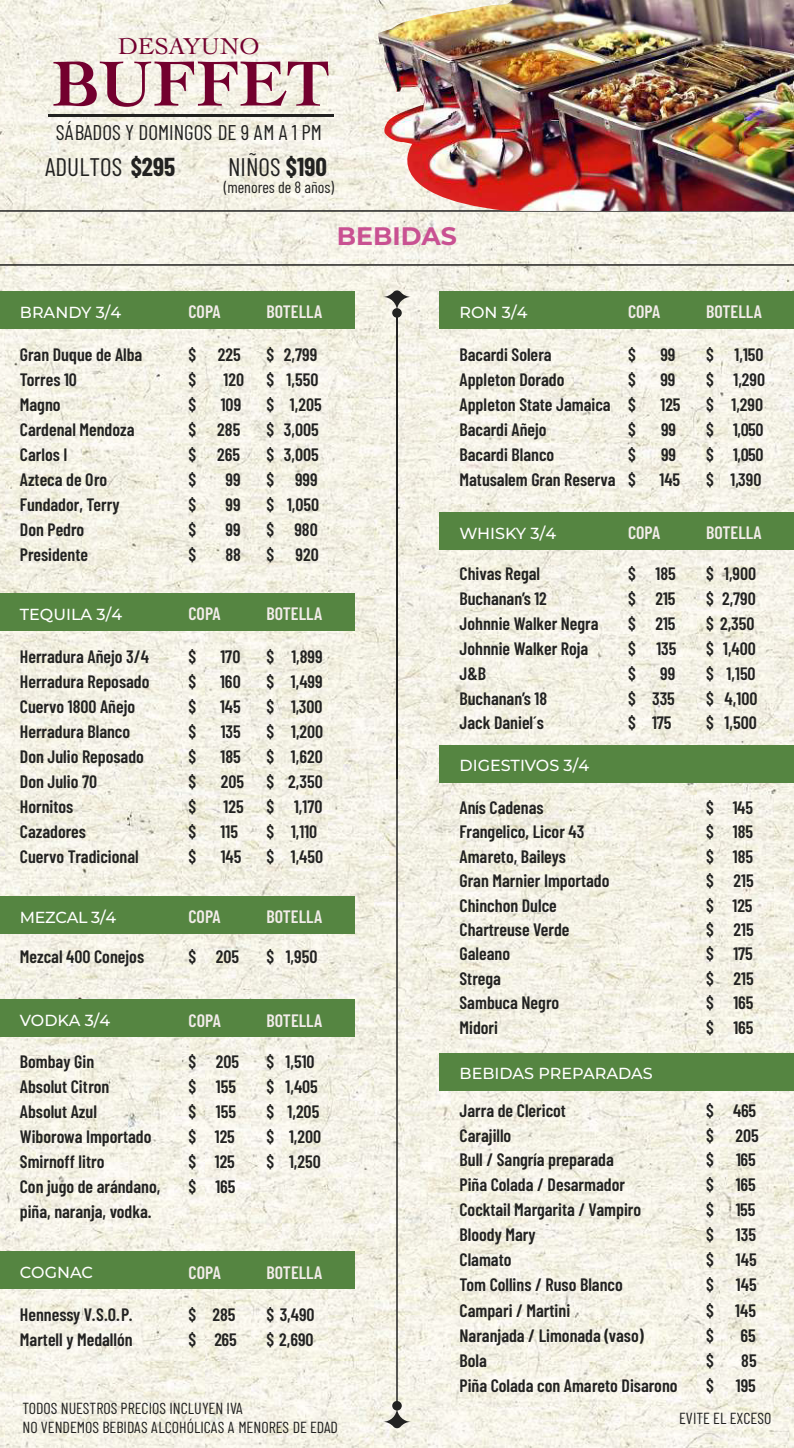
<style>
.page{position:relative;width:794px;height:1448px;background:#fff}
.page>*{position:absolute;margin:0;border:0;box-sizing:border-box;transform-origin:0 0}
.t1{font:700 67px "Cochin";color:#73002e}
.t2{font:25.4px "Barlow Condensed";color:#222221}
.t3{font:700 25.2px "Montserrat";color:#c95192}
.t4{font:24px "Cochin";color:#73002e}
.t5{font:21.2px "Barlow Condensed";color:#222221}
.t6{font:600 17.8px/25px "Barlow Condensed";color:#222221}
.t7{font:600 17.8px "Barlow Condensed";color:#f2ece9}
.t8{font:16px/19.2px "Barlow Condensed";color:#222221}
.t9{font:500 16px "Montserrat";color:#fff}
.s1{font-weight:700}
</style>
<div class="page">
<img style="left:0;top:0;width:794px;height:1447px">
<div style="left:0;top:291px;width:354px;height:38px;background:#558541"></div>
<div style="left:0;top:1251px;width:354px;height:37px;background:#558541"></div>
<div style="left:439px;top:291px;width:355px;height:38px;background:#558541"></div>
<div style="left:439px;top:744px;width:355px;height:38px;background:#558541"></div>
<div style="left:439px;top:1052px;width:355px;height:38px;background:#558541"></div>
<div style="left:0;top:593px;width:354px;height:38px;background:#558541"></div>
<div style="left:439px;top:512px;width:355px;height:38px;background:#558541"></div>
<div style="left:0;top:999px;width:354px;height:38px;background:#558541"></div>
<div style="left:0;top:896px;width:354px;height:37px;background:#558541"></div>
<hr style="left:0;top:210px;width:794px;height:2px;background:#222221">
<hr style="left:0;top:264px;width:794px;height:2px;background:#222221">
<hr style="left:396px;top:311px;width:2px;height:1094px;background:#222221">
<svg style="left:383px;top:1407px;width:28px;height:21px"></svg>
<svg style="left:392px;top:1400px;width:10px;height:10px"></svg>
<svg style="left:383px;top:290px;width:28px;height:21px"></svg>
<div style="left:392px;top:308px;width:10px;height:10px;background:#222221;border-radius:50%"></div>
<hr style="left:48px;top:114px;width:285px;height:3px;background:#222221">
<img style="left:374px;top:0;width:420px;height:211px">
<h3 class="t4" style="left:118px;top:30px;width:143px">DESAYUNO</h3>
<h1 class="t1" style="left:52px;top:38px;width:279px">BUFFET</h1>
<p class="t5" style="left:56px;top:117px;width:267px">SÁBADOS Y DOMINGOS DE 9 AM A 1 PM</p>
<h2 class="t2" style="left:45px;top:148px;width:132px">ADULTOS <span class="s1">$295</span></h2>
<h2 class="t2" style="left:228px;top:148px;width:100px">NIÑOS <span class="s1">$190</span></h2>
<p class="t8" style="left:224px;top:177px;width:112px">(menores de 8 años)</p>
<h3 class="t3" style="left:337px;top:218px;width:122px">BEBIDAS</h3>
<p class="t9" style="left:20px;top:301px;width:103px">BRANDY 3/4</p>
<p class="t6" style="left:20px;top:340px;width:124px">Gran Duque de Alba<br>Torres 10<br>Magno<br>Cardenal Mendoza<br>Carlos I<br>Azteca de Oro<br>Fundador, Terry<br>Don Pedro<br>Presidente</p>
<p class="t6" style="left:188px;top:340px;width:9px;text-align:justify">$ $ $ $ $ $ $ $ $</p>
<p class="t6" style="left:217px;top:340px;width:28px;text-align:center">225<br>120<br>109<br>285<br>265<br>99<br>99<br>99<br>88</p>
<p class="t7" style="left:188px;top:299px;width:34px">COPA</p>
<p class="t9" style="left:20px;top:602px;width:104px">TEQUILA 3/4</p>
<p class="t6" style="left:20px;top:642px;width:131px">Herradura Añejo 3/4<br>Herradura Reposado<br>Cuervo 1800 Añejo<br>Herradura Blanco<br>Don Julio Reposado<br>Don Julio 70<br>Hornitos<br>Cazadores<br>Cuervo Tradicional</p>
<p class="t6" style="left:188px;top:642px;width:9px;text-align:justify">$ $ $ $ $ $ $ $ $</p>
<p class="t6" style="left:220px;top:642px;width:25px">170<br>160<br>145<br>135<br>185<br>205<br>125<br>115<br>145</p>
<p class="t7" style="left:188px;top:601px;width:34px">COPA</p>
<p class="t7" style="left:266px;top:299px;width:57px">BOTELLA</p>
<p class="t6" style="left:266px;top:340px;width:9px;text-align:justify">$ $ $ $ $ $ $ $ $</p>
<p class="t6" style="left:284px;top:340px;width:39px;text-align:center">2,799<br>1,550<br>1,205<br>3,005<br>3,005<br>999<br>1,050<br>980<br>920</p>
<p class="t7" style="left:266px;top:601px;width:57px">BOTELLA</p>
<p class="t6" style="left:266px;top:642px;width:9px;text-align:justify">$ $ $ $ $ $ $ $ $</p>
<p class="t6" style="left:288px;top:642px;width:37px;text-align:center">1,899<br>1,499<br>1,300<br>1,200<br>1,620<br>2,350<br>1,170<br>1,110<br>1,450</p>
<p class="t9" style="left:20px;top:905px;width:98px">MEZCAL 3/4</p>
<p class="t7" style="left:188px;top:904px;width:34px">COPA</p>
<p class="t7" style="left:266px;top:904px;width:57px">BOTELLA</p>
<p class="t6" style="left:20px;top:942px;width:126px">Mezcal 400 Conejos</p>
<p class="t6" style="left:188px;top:942px;width:52px">$ 205</p>
<p class="t6" style="left:266px;top:942px;width:53px">$ 1,950</p>
<p class="t9" style="left:20px;top:1008px;width:92px">VODKA 3/4</p>
<p class="t7" style="left:188px;top:1007px;width:34px">COPA</p>
<p class="t7" style="left:266px;top:1007px;width:57px">BOTELLA</p>
<p class="t6" style="left:20px;top:1048px;width:76px">Bombay Gin</p>
<p class="t6" style="left:188px;top:1048px;width:52px">$ 205</p>
<p class="t6" style="left:266px;top:1048px;width:50px">$ 1,510</p>
<p class="t6" style="left:287px;top:1098px;width:35px;text-align:justify">1,205<br>1,200<br>1,250</p>
<p class="t6" style="left:215px;top:1173px;width:22px">165</p>
<p class="t6" style="left:20px;top:1072px;width:142px">Absolut Citron<br>Absolut Azul<br>Wiborowa Importado<br>Smirnoff litro<br>Con jugo de arándano, piña, naranja, vodka.</p>
<p class="t6" style="left:188px;top:1072px;width:9px;text-align:justify">$ $ $ $</p>
<p class="t6" style="left:215px;top:1072px;width:23px;text-align:justify">155<br>155<br>125<br>125</p>
<p class="t6" style="left:266px;top:1072px;width:9px;text-align:justify">$ $ $ $</p>
<p class="t6" style="left:285px;top:1072px;width:34px">1,405</p>
<p class="t6" style="left:189px;top:1173px;width:9px">$</p>
<p class="t7" style="left:188px;top:1259px;width:34px">COPA</p>
<p class="t9" style="left:20px;top:1260px;width:75px">COGNAC</p>
<p class="t6" style="left:20px;top:1300px;width:114px">Hennessy V.S.O.P.<br>Martell y Medallón</p>
<p class="t6" style="left:188px;top:1300px;width:9px">$ $</p>
<p class="t6" style="left:212px;top:1300px;width:26px">285<br>265</p>
<p class="t7" style="left:266px;top:1259px;width:57px">BOTELLA</p>
<p class="t6" style="left:266px;top:1300px;width:50px">$ 3,490 $ 2,690</p>
<p class="t9" style="left:459px;top:301px;width:69px">RON 3/4</p>
<p class="t6" style="left:459px;top:340px;width:157px">Bacardi Solera<br>Appleton Dorado<br>Appleton State Jamaica<br>Bacardi Añejo<br>Bacardi Blanco<br>Matusalem Gran Reserva</p>
<p class="t6" style="left:628px;top:340px;width:9px;text-align:justify">$ $ $ $ $ $</p>
<p class="t6" style="left:659px;top:340px;width:23px">99<br>99<br>125<br>99<br>99<br>145</p>
<p class="t7" style="left:628px;top:299px;width:34px">COPA</p>
<p class="t9" style="left:459px;top:521px;width:98px">WHISKY 3/4</p>
<p class="t6" style="left:459px;top:559px;width:141px">Chivas Regal<br>Buchanan’s 12<br>Johnnie Walker Negra<br>Johnnie Walker Roja<br>J&amp;B<br>Buchanan’s 18</p>
<p class="t6" style="left:628px;top:559px;width:9px;text-align:justify">$ $ $ $ $ $</p>
<p class="t6" style="left:652px;top:559px;width:26px;text-align:center">185<br>215<br>215<br>135<br>99<br>335</p>
<p class="t7" style="left:628px;top:520px;width:34px">COPA</p>
<p class="t7" style="left:706px;top:299px;width:57px">BOTELLA</p>
<p class="t6" style="left:706px;top:340px;width:9px;text-align:justify">$ $ $ $ $ $</p>
<p class="t6" style="left:730px;top:340px;width:36px;text-align:justify">1,150<br>1,290<br>1,290<br>1,050<br>1,050<br>1,390</p>
<p class="t7" style="left:706px;top:520px;width:57px">BOTELLA</p>
<p class="t6" style="left:706px;top:559px;width:50px">$<br>$<br>$ 2,350 $<br>$<br>$</p>
<p class="t6" style="left:722px;top:559px;width:36px">1,900<br>2,790</p>
<p class="t6" style="left:723px;top:634px;width:36px;text-align:justify">1,400<br>1,150<br>4,100</p>
<p class="t6" style="left:459px;top:708px;width:86px">Jack Daniel´s</p>
<p class="t6" style="left:628px;top:708px;width:45px">$ 175</p>
<p class="t6" style="left:706px;top:708px;width:52px">$ 1,500</p>
<p class="t9" style="left:459px;top:754px;width:131px">DIGESTIVOS 3/4</p>
<p class="t6" style="left:459px;top:794px;width:151px;line-height:24.4px">Anís Cadenas<br>Frangelico, Licor 43<br>Amareto, Baileys<br>Gran Marnier Importado<br>Chinchon Dulce<br>Chartreuse Verde<br>Galeano<br>Strega<br>Sambuca Negro<br>Midori</p>
<p class="t6" style="left:706px;top:794px;width:9px;line-height:24.4px;text-align:justify">$ $ $ $ $ $ $ $ $ $</p>
<p class="t6" style="left:732px;top:794px;width:23px;line-height:24.4px;text-align:justify">145<br>185<br>185<br>215<br>125<br>215<br>175<br>215<br>165<br>165</p>
<p class="t9" style="left:459px;top:1062px;width:195px">BEBIDAS PREPARADAS</p>
<p class="t6" style="left:459px;top:1096px;width:108px">Jarra de Clericot<br>Carajillo</p>
<p class="t6" style="left:706px;top:1096px;width:9px">$ $</p>
<p class="t6" style="left:733px;top:1096px;width:27px">465<br>205</p>
<p class="t6" style="left:459px;top:1145px;width:220px">Bull / Sangría preparada<br>Piña Colada / Desarmador<br>Cocktail Margarita / Vampiro<br>Bloody Mary<br>Clamato<br>Tom Collins / Ruso Blanco<br>Campari / Martini<br>Naranjada / Limonada (vaso)<br>Bola<br>Piña Colada con Amareto Disarono</p>
<p class="t6" style="left:706px;top:1145px;width:9px;text-align:justify">$ $ $ $ $ $ $ $ $ $</p>
<p class="t6" style="left:736px;top:1145px;width:22px">165<br>165</p>
<p class="t6" style="left:735px;top:1196px;width:23px;text-align:center">155<br>135<br>145<br>145<br>145<br>65<br>85<br>195</p>
<p class="t8" style="left:22px;top:1397px;width:317px">TODOS NUESTROS PRECIOS INCLUYEN IVA<br>NO VENDEMOS BEBIDAS ALCOHÓLICAS A MENORES DE EDAD</p>
<p class="t8" style="left:679px;top:1406px;width:94px">EVITE EL EXCESO</p>
</div>
